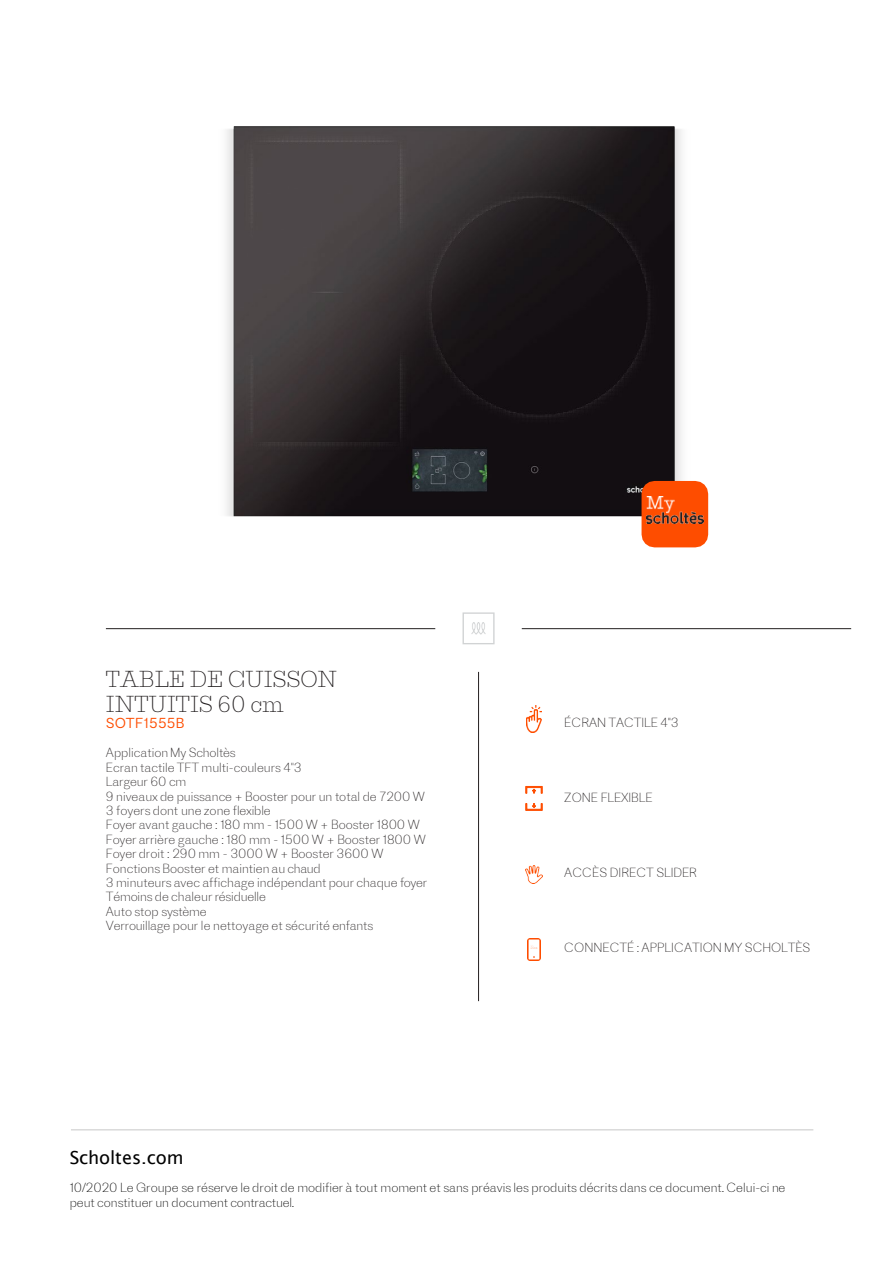
<style>
.page{position:relative;width:893px;height:1264px;background:#fff}
.page>*{position:absolute;margin:0;border:0;box-sizing:border-box;transform-origin:0 0}
.t1{font:200 21px/25.2px "Proto Slab";letter-spacing:-.01em;color:#231f20}
.t2{font:18px "Lucida Sans";letter-spacing:-.01em;color:#000}
.t3{font:300 13.5px "Proto Grotesk";letter-spacing:.01em;color:#fe4d00}
.t4{font:200 12px/14.4px "Proto Grotesk";letter-spacing:-.005em;color:#231f20}
.t5{font:200 12px/14.4px "Proto Grotesk";color:#000}
</style>
<div class="page">
<hr style="left:71px;top:1128px;width:742px;height:2px;background:#dadada">
<hr style="left:521px;top:628px;width:330px;height:1px;background:#231f20">
<hr style="left:106px;top:628px;width:329px;height:1px;background:#231f20">
<hr style="left:478px;top:671px;width:1px;height:329px;background:#231f20">
<img style="left:226px;top:126px;width:468px;height:391px">
<svg style="left:641px;top:481px;width:67px;height:66px;background:#f7530b"></svg>
<img style="left:646px;top:496px;width:57px;height:27px">
<svg style="left:462px;top:612px;width:32px;height:32px"></svg>
<img style="left:471px;top:622px;width:14px;height:12px">
<img style="left:526px;top:705px;width:15px;height:27px">
<svg style="left:525px;top:786px;width:17px;height:7px"></svg>
<svg style="left:525px;top:803px;width:17px;height:7px"></svg>
<img style="left:525px;top:865px;width:17px;height:18px">
<img style="left:527px;top:938px;width:13px;height:22px">
<p class="t1" style="left:106px;top:665px;width:233px">TABLE DE CUISSON<br>INTUITIS 60 cm</p>
<p class="t3" style="left:106px;top:713px;width:80px">SOTF1555B</p>
<p class="t4" style="left:106px;top:745px;width:131px">Application My Scholtès</p>
<p class="t4" style="left:106px;top:759px;width:197px">Ecran tactile TFT multi-couleurs 4''3<br>Largeur 60 cm</p>
<p class="t4" style="left:106px;top:788px;width:320px">9 niveaux de puissance + Booster pour un total de 7200 W<br>3 foyers dont une zone flexible</p>
<p class="t4" style="left:106px;top:817px;width:321px">Foyer avant gauche : 180 mm - 1500 W + Booster 1800 W Foyer arrière gauche : 180 mm - 1500 W + Booster 1800 W Foyer droit : 290 mm - 3000 W + Booster 3600 W Fonctions Booster et maintien au chaud</p>
<p class="t4" style="left:106px;top:874px;width:323px">3 minuteurs avec affichage indépendant pour chaque foyer<br>Témoins de chaleur résiduelle</p>
<p class="t4" style="left:106px;top:903px;width:102px">Auto stop système</p>
<p class="t4" style="left:106px;top:918px;width:269px">Verrouillage pour le nettoyage et sécurité enfants</p>
<p class="t4" style="left:564px;top:714px;width:116px">ÉCRAN TACTILE 4"3</p>
<p class="t4" style="left:564px;top:789px;width:90px">ZONE FLEXIBLE</p>
<p class="t4" style="left:564px;top:864px;width:134px">ACCÈS DIRECT SLIDER</p>
<p class="t4" style="left:564px;top:939px;width:247px">CONNECTÉ : APPLICATION MY SCHOLTÈS</p>
<p class="t2" style="left:70px;top:1146px;width:115px">Scholtes.com</p>
<p class="t5" style="left:70px;top:1179px;width:717px">10/2020 Le Groupe se réserve le droit de modifier à tout moment et sans préavis les produits décrits dans ce document. Celui-ci ne peut constituer un document contractuel.</p>
</div>
